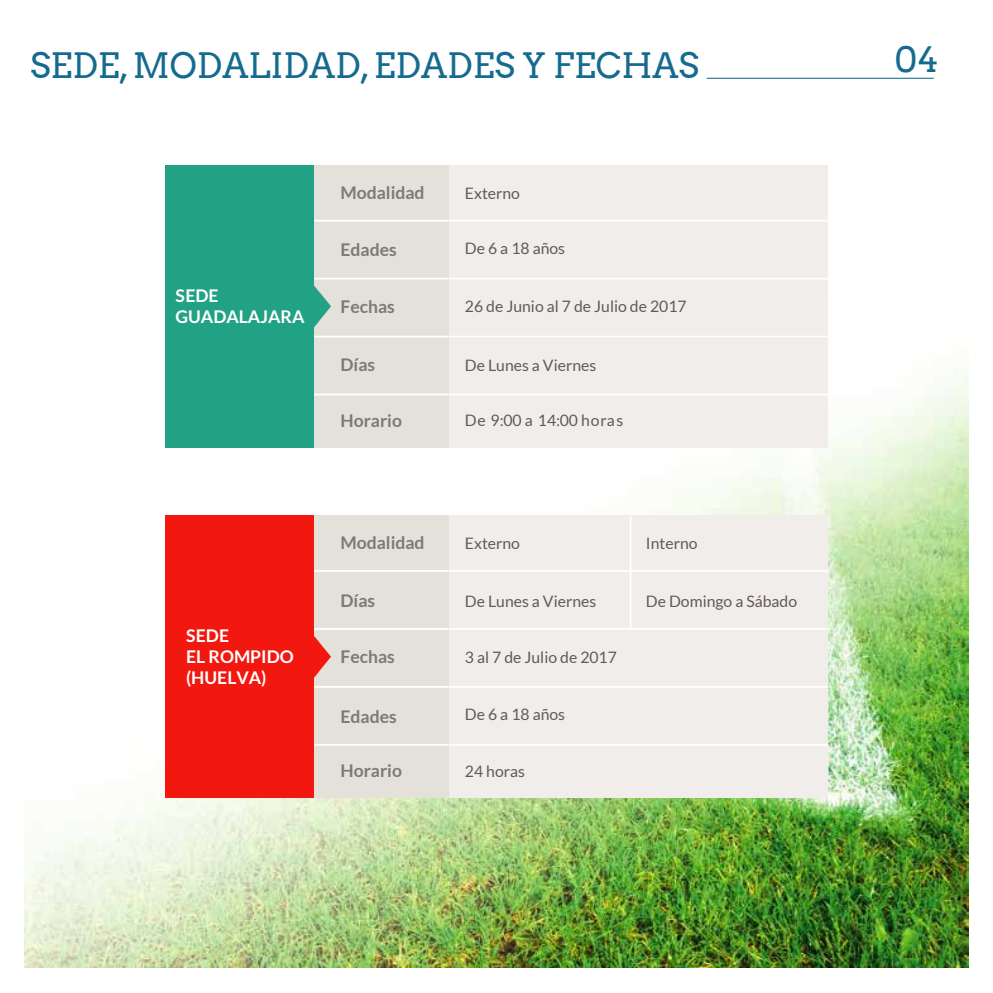
<style>
.page{position:relative;width:993px;height:993px;background:#fff}
.page>*{position:absolute;margin:0;border:0;box-sizing:border-box;transform-origin:0 0}
.t1{font:35px "Arvo";color:#156b8f}
.t2{font:700 17.5px "Lato";color:#7d7976}
.t3{font:700 17.5px/21px "Lato";color:#fff}
.t4{font:15.75px "Lato";color:#625959}
.t5{font:15.75px "Lato";letter-spacing:.025em;color:#625959}
</style>
<div class="page">
<img style="left:25px;top:296px;width:942px;height:671px">
<hr style="left:706px;top:78px;width:227px;height:1px;background:#156b8f">
<div style="left:165px;top:515px;width:662px;height:282px;background:#f0edea"></div>
<hr style="left:447px;top:570px;width:380px;height:1px;background:#fff">
<hr style="left:447px;top:627px;width:380px;height:2px;background:#fff">
<hr style="left:447px;top:685px;width:380px;height:2px;background:#fff">
<hr style="left:447px;top:743px;width:380px;height:2px;background:#fff">
<hr style="left:629px;top:515px;width:2px;height:114px;background:#fff">
<div style="left:165px;top:515px;width:150px;height:282px;background:#f2180f"></div>
<div style="left:314px;top:515px;width:134px;height:282px;background:#e4e1db"></div>
<hr style="left:314px;top:570px;width:134px;height:1px;background:#fff">
<hr style="left:314px;top:627px;width:134px;height:2px;background:#fff">
<hr style="left:314px;top:685px;width:134px;height:2px;background:#fff">
<hr style="left:314px;top:743px;width:134px;height:2px;background:#fff">
<svg style="left:314px;top:627px;width:17px;height:59px"></svg>
<div style="left:165px;top:165px;width:662px;height:282px;background:#f0edea"></div>
<hr style="left:447px;top:220px;width:380px;height:1px;background:#fff">
<hr style="left:447px;top:277px;width:380px;height:2px;background:#fff">
<hr style="left:447px;top:335px;width:380px;height:2px;background:#fff">
<hr style="left:447px;top:393px;width:380px;height:2px;background:#fff">
<div style="left:165px;top:165px;width:150px;height:282px;background:#22a285"></div>
<div style="left:314px;top:165px;width:134px;height:282px;background:#e4e1db"></div>
<hr style="left:314px;top:220px;width:134px;height:1px;background:#fff">
<hr style="left:314px;top:277px;width:134px;height:2px;background:#fff">
<hr style="left:314px;top:335px;width:134px;height:2px;background:#fff">
<hr style="left:314px;top:393px;width:134px;height:2px;background:#fff">
<svg style="left:314px;top:277px;width:17px;height:59px"></svg>
<h1 class="t1" style="left:30px;top:45px;width:670px">SEDE, MODALIDAD, EDADES Y FECHAS</h1>
<h1 class="t1" style="left:894px;top:38px;width:45px">04</h1>
<p class="t3" style="left:175px;top:285px;width:130px">SEDE<br>GUADALAJARA</p>
<p class="t2" style="left:340px;top:183px;width:86px">Modalidad</p>
<p class="t2" style="left:340px;top:240px;width:58px">Edades</p>
<p class="t2" style="left:340px;top:296px;width:56px">Fechas</p>
<p class="t2" style="left:340px;top:354px;width:36px">Días</p>
<p class="t2" style="left:340px;top:410px;width:63px">Horario</p>
<p class="t4" style="left:465px;top:185px;width:57px">Externo</p>
<p class="t4" style="left:465px;top:239px;width:102px">De 6 a 18 años</p>
<p class="t4" style="left:465px;top:298px;width:223px">26 de Junio al 7 de Julio de 2017</p>
<p class="t4" style="left:465px;top:356px;width:133px">De Lunes a Viernes</p>
<p class="t5" style="left:465px;top:411px;width:160px">De 9:00 a 14:00 horas</p>
<p class="t3" style="left:186px;top:624px;width:109px">SEDE<br>EL ROMPIDO (HUELVA)</p>
<p class="t2" style="left:340px;top:532px;width:86px">Modalidad</p>
<p class="t4" style="left:465px;top:534px;width:57px">Externo</p>
<p class="t4" style="left:645px;top:534px;width:53px">Interno</p>
<p class="t2" style="left:340px;top:590px;width:36px">Días</p>
<p class="t4" style="left:465px;top:592px;width:133px">De Lunes a Viernes</p>
<p class="t4" style="left:645px;top:592px;width:153px">De Domingo a Sábado</p>
<p class="t2" style="left:340px;top:646px;width:56px">Fechas</p>
<p class="t4" style="left:465px;top:648px;width:153px">3 al 7 de Julio de 2017</p>
<p class="t2" style="left:340px;top:706px;width:58px">Edades</p>
<p class="t4" style="left:465px;top:705px;width:102px">De 6 a 18 años</p>
<p class="t2" style="left:340px;top:760px;width:63px">Horario</p>
<p class="t4" style="left:465px;top:761px;width:62px">24 horas</p>
</div>
